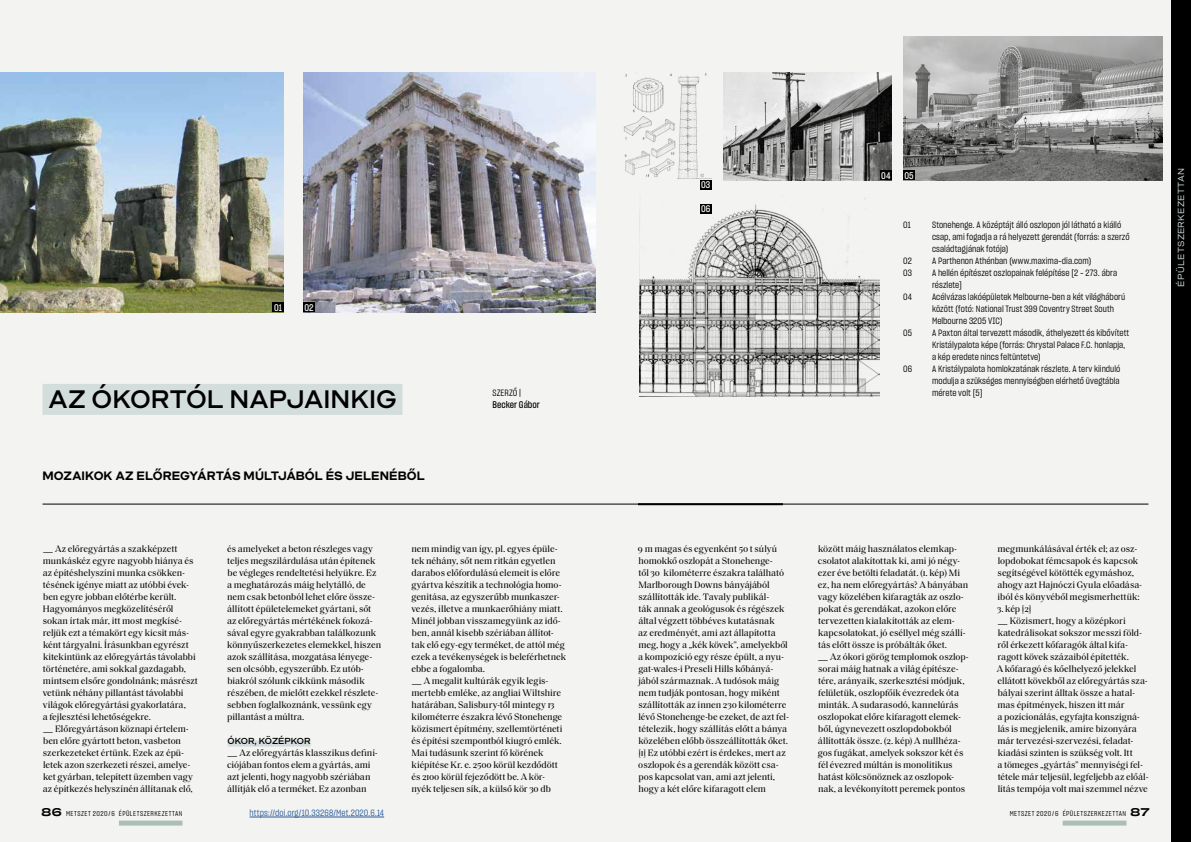
<style>
.page{position:relative;width:1191px;height:842px;background:#fff}
.page>*{position:absolute;margin:0;border:0;box-sizing:border-box;transform-origin:0 0}
.t1{font:700 26px "Mid Century Sans Sm";letter-spacing:-.01em;color:#000}
.t2{font:700 12.5px "Mid Century Sans";color:#000}
.t3{font:9.5px/12px "Saol Text";letter-spacing:-.005em;color:#000}
.t4{font:9.5px "Sharp Grotesk Medium 15";color:#fff}
.t5{font:9.5px "Sharp Grotesk Medium 15";color:#000}
.t6{font:9px/12px "Sharp Grotesk Book 15";letter-spacing:.005em;color:#000}
.t7{font:9px "Sharp Grotesk Book 15";letter-spacing:.01em;color:#275b9b}
.t8{font:9px "Mid Century Sans";letter-spacing:.025em;color:#d3dddb}
.t9{font:700 9px "Mid Century Sans Sm";color:#000}
.t10{font:7px "Sharp Grotesk Book 15";letter-spacing:.065em;color:#000}
.s1{font-family:"Mid Century Sans"}
.s2{font-family:"Sharp Grotesk Medium 25";font-size:11px}
</style>
<div class="page">
<div style="left:0;top:0;width:595px;height:842px;background:#f3f4f1"></div>
<div style="left:595px;top:0;width:596px;height:842px;background:#f3f4f1"></div>
<div style="left:228px;top:740px;width:83px;height:6px;background:#d3dddb"></div>
<div style="left:43px;top:384px;width:359px;height:31px;background:#d3dddb"></div>
<hr style="left:638px;top:503px;width:145px;height:2px;background:#000">
<hr style="left:43px;top:504px;width:1105px;height:1px;background:#000">
<img style="left:0;top:72px;width:284px;height:240px">
<img style="left:303px;top:72px;width:292px;height:240px">
<img style="left:723px;top:72px;width:168px;height:108px">
<img style="left:623px;top:73px;width:88px;height:106px">
<img style="left:903px;top:36px;width:259px;height:144px">
<img style="left:639px;top:195px;width:240px;height:201px">
<div style="left:272px;top:303px;width:12px;height:9px;background:#000"></div>
<div style="left:903px;top:171px;width:11px;height:9px;background:#000"></div>
<div style="left:303px;top:303px;width:12px;height:9px;background:#000"></div>
<div style="left:700px;top:204px;width:11px;height:9px;background:#000"></div>
<div style="left:700px;top:180px;width:11px;height:9px;background:#000"></div>
<div style="left:880px;top:171px;width:11px;height:9px;background:#000"></div>
<hr style="left:249px;top:817px;width:135px;height:1px;background:#275b9b">
<div style="left:1171px;top:0;width:20px;height:842px;background:#000"></div>
<div style="left:119px;top:820px;width:64px;height:5px;background:#acbfb6"></div>
<div style="left:1062px;top:820px;width:64px;height:5px;background:#acbfb6"></div>
<p class="t4" style="left:274px;top:301px;width:9px">01</p>
<p class="t4" style="left:304px;top:301px;width:11px">02</p>
<h1 class="t1" style="left:48px;top:384px;width:350px">AZ ÓKORTÓL NAPJAINKIG</h1>
<p class="t6" style="left:492px;top:386px;width:30px">SZERZŐ |</p>
<p class="t5" style="left:492px;top:398px;width:49px">Becker Gábor</p>
<h2 class="t2" style="left:43px;top:468px;width:384px">MOZAIKOK AZ ELŐREGYÁRTÁS MÚLTJÁBÓL ÉS JELENÉBŐL</h2>
<p class="t3" style="left:43px;top:542px;width:157px"><span class="s1">—</span> Az előregyártás a szakképzett munkáskéz egyre nagyobb hiánya és az építéshelyszíni munka csökken&shy;tésének igénye miatt az utóbbi évek&shy;ben egyre jobban előtérbe került.<br>Hagyományos megközelítéséről sokan írtak már, itt most megkísé&shy;reljük ezt a témakört egy kicsit más&shy;ként tárgyalni. Írásunkban egyrészt kitekintünk az előregyártás távolabbi történetére, ami sokkal gazdagabb, mintsem elsőre gondolnánk; másrészt vetünk néhány pillantást távolabbi világok előregyártási gyakorlatára,<br>a fejlesztési lehetőségekre.</p>
<p class="t3" style="left:43px;top:722px;width:152px"><span class="s1">—</span> Előregyártáson köznapi értelem&shy;ben előre gyártott beton, vasbeton szerkezeteket értünk. Ezek az épü&shy;letek azon szerkezeti részei, amelye&shy;ket gyárban, telepített üzemben vagy az építkezés helyszínén állítanak elő,</p>
<p class="t3" style="left:227px;top:542px;width:156px">és amelyeket a beton részleges vagy teljes megszilárdulása után építenek be végleges rendeltetési helyükre. Ez a meghatározás máig helytálló, de nem csak betonból lehet előre össze&shy;állított épületelemeket gyártani, sőt az előregyártás mértékének fokozá&shy;sával egyre gyakrabban találkozunk könnyűszerkezetes elemekkel, hiszen azok szállítása, mozgatása lényege&shy;sen olcsóbb, egyszerűbb. Ez utób&shy;biakról szólunk cikkünk második részében, de mielőtt ezekkel részlete&shy;sebben foglalkoznánk, vessünk egy pillantást a múltra.</p>
<p class="t9" style="left:228px;top:736px;width:84px">ÓKOR, KÖZÉPKOR</p>
<p class="t3" style="left:227px;top:746px;width:152px"><span class="s1">—</span> Az előregyártás klasszikus definí&shy;ciójában fontos elem a gyártás, ami azt jelenti, hogy nagyobb szériában állítják elő a terméket. Ez azonban</p>
<p class="t3" style="left:411px;top:542px;width:156px">nem mindig van így, pl. egyes épüle&shy;tek néhány, sőt nem ritkán egyetlen darabos előfordulású elemeit is előre gyártva készítik a technológia homo&shy;genitása, az egyszerűbb munkaszer&shy;vezés, illetve a munkaerőhiány miatt.<br>Minél jobban visszamegyünk az idő&shy;ben, annál kisebb szériában állítot&shy;tak elő egy-egy terméket, de attól még ezek a tevékenységek is beleférhetnek ebbe a fogalomba.</p>
<p class="t3" style="left:411px;top:674px;width:152px"><span class="s1">—</span> A megalit kultúrák egyik legis&shy;mertebb emléke, az angliai Wiltshire határában, Salisbury-től mintegy 13 kilométerre északra lévő Stonehenge közismert építmény, szellemtörténeti és építési szempontból kiugró emlék.<br>Mai tudásunk szerint fő körének kiépítése Kr. e. 2500 körül kezdődött és 2100 körül fejeződött be. A kör&shy;nyék teljesen sík, a külső kör 30 db</p>
<p class="t4" style="left:701px;top:178px;width:11px">03</p>
<p class="t4" style="left:701px;top:202px;width:11px">06</p>
<p class="t4" style="left:881px;top:169px;width:11px">04</p>
<p class="t4" style="left:904px;top:169px;width:11px">05</p>
<p class="t6" style="left:903px;top:218px;width:9px">01</p>
<p class="t6" style="left:932px;top:218px;width:199px">Stonehenge. A középtájt álló oszlopon jól látható a kiálló csap, ami fogadja a rá helyezett gerendát (forrás: a szerző családtagjának fotója)</p>
<p class="t6" style="left:903px;top:254px;width:10px">02</p>
<p class="t6" style="left:932px;top:254px;width:161px">A Parthenon Athénban (www.maxima-dia.com)</p>
<p class="t6" style="left:903px;top:266px;width:10px">03</p>
<p class="t6" style="left:932px;top:266px;width:187px">A hellén építészet oszlopainak felépítése [2 – 273. ábra részlete]</p>
<p class="t6" style="left:903px;top:290px;width:10px">04</p>
<p class="t6" style="left:932px;top:290px;width:195px">Acélvázas lakóépületek Melbourne-ben a két világháború között (fotó: National Trust 399 Coventry Street South<br>Melbourne 3205 VIC)</p>
<p class="t6" style="left:903px;top:326px;width:10px">05</p>
<p class="t6" style="left:932px;top:326px;width:199px">A Paxton által tervezett második, áthelyezett és kibővített<br>Kristálypalota képe (forrás: Chrystal Palace F.C. honlapja, a kép eredete nincs feltüntetve)</p>
<p class="t6" style="left:903px;top:362px;width:10px">06</p>
<p class="t6" style="left:932px;top:362px;width:190px;text-align:justify">A Kristálypalota homlokzatának részlete. A terv kiinduló modulja a szükséges mennyiségben elérhető üvegtábla mérete volt [5]</p>
<p class="t3" style="left:638px;top:542px;width:153px">9 m magas és egyenként 50 t súlyú homokkő oszlopát a Stonehenge-<br>től 30 kilométerre északra található Marlborough Downs bányájából szállították ide. Tavaly publikál-<br>ták annak a geológusok és régészek által végzett többéves kutatásnak<br>az eredményét, ami azt állapította meg, hogy a „kék kövek”, amelyekből a kompozíció egy része épült, a nyu&shy;gat-wales-i Preseli Hills kőbányá&shy;jából származnak. A tudósok máig nem tudják pontosan, hogy miként szállították az innen 230 kilométerre lévő Stonehenge-be ezeket, de azt fel&shy;tételezik, hogy szállítás előtt a bánya közelében előbb összeállították őket. [1] Ez utóbbi ezért is érdekes, mert az oszlopok és a gerendák között csa&shy;pos kapcsolat van, ami azt jelenti, hogy a két előre kifaragott elem</p>
<p class="t3" style="left:818px;top:542px;width:152px">között máig használatos elemkap&shy;csolatot alakítottak ki, ami jó négy&shy;ezer éve betölti feladatát. (1. kép) Mi ez, ha nem előregyártás? A bányában vagy közelében kifaragták az oszlo&shy;pokat és gerendákat, azokon előre tervezetten kialakították az elem&shy;kapcsolatokat, jó eséllyel még szállí&shy;tás előtt össze is próbálták őket.</p>
<p class="t3" style="left:818px;top:650px;width:152px"><span class="s1">—</span> Az ókori görög templomok oszlop&shy;sorai máig hatnak a világ építésze&shy;tére, arányaik, szerkesztési módjuk, felületük, oszlopfőik évezredek óta minták. A sudarasodó, kannelúrás oszlopokat előre kifaragott elemek&shy;ből, úgynevezett oszlopdobokból állították össze. (2. kép) A nullhéza&shy;gos fugákat, amelyek sokszor két és fél évezred múltán is monolitikus hatást kölcsönöznek az oszlopok&shy;nak, a levékonyított peremek pontos</p>
<p class="t3" style="left:997px;top:542px;width:146px">megmunkálásával érték el; az osz&shy;lopdobokat fémcsapok és kapcsok segítségével kötötték egymáshoz, ahogy azt Hajnóczi Gyula előadása&shy;iból és könyvéből megismerhettük:</p>
<p class="t3" style="left:997px;top:602px;width:36px">3. kép [2]</p>
<p class="t3" style="left:996px;top:614px;width:153px"><span class="s1">—</span> Közismert, hogy a középkori katedrálisokat sokszor messzi föld&shy;ről érkezett kőfaragók által kifa&shy;ragott kövek százaiból építették.<br>A kőfaragó és kőelhelyező jelekkel ellátott kövekből az előregyártás sza&shy;bályai szerint álltak össze a hatal&shy;mas építmények, hiszen itt már<br>a pozícionálás, egyfajta konszigná&shy;lás is megjelenik, amire bizonyára már tervezési-szervezési, feladat&shy;kiadási szinten is szükség volt. Itt<br>a tömeges „gyártás” mennyiségi fel&shy;tétele már teljesül, legfeljebb az előál&shy;lítás tempója volt mai szemmel nézve</p>
<p class="t10" style="left:42px;top:809px;width:142px"><span class="s2">86</span> METSZET 2020/6 ÉPÜLETSZERKEZETTAN</p>
<p class="t7" style="left:249px;top:807px;width:136px">https://doi.org/10.33268/Met.2020.6.14</p>
<p class="t10" style="left:1009px;top:809px;width:141px">METSZET 2020/6 ÉPÜLETSZERKEZETTAN <span class="s2">87</span></p>
<p class="t8" style="left:1175px;top:286px;width:120px;rotate:-90deg">ÉPÜLETSZERKEZETTAN</p>
</div>
